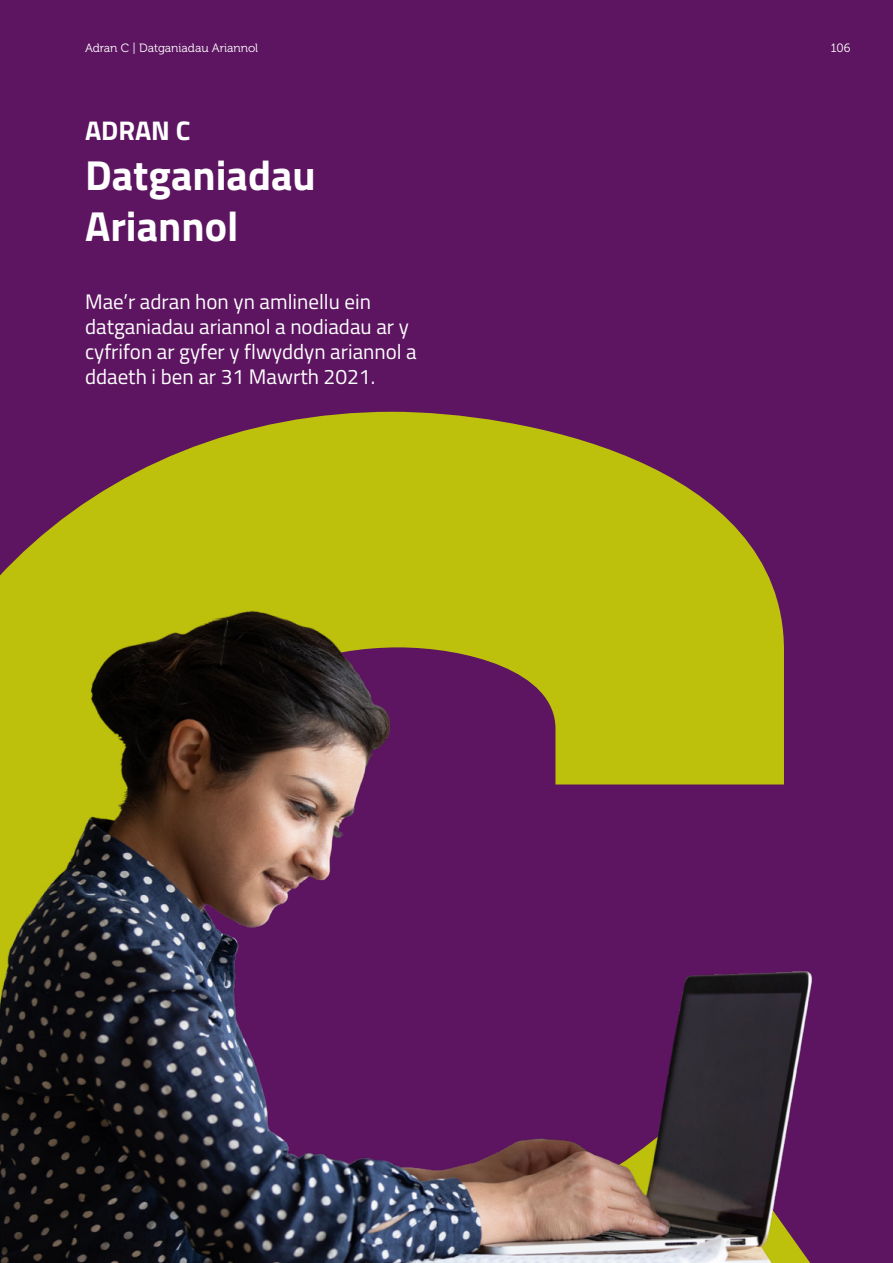
<style>
.page{position:relative;width:893px;height:1263px;background:#5d1561}
.page>*{position:absolute;margin:0;border:0;box-sizing:border-box;transform-origin:0 0}
.t1{font:700 42px/50.4px "Titillium Web";color:#fff}
.t2{font:700 27px "Titillium Web";color:#fff}
.t3{font:21px/25.2px "Titillium Web";color:#fff}
.t4{font:12px "Museo 300";color:#fff}
</style>
<div class="page">
<svg style="left:55px;top:412px;width:678px;height:113px;fill:#bdc10c"></svg>
<img style="left:0;top:525px;width:813px;height:738px">
<p class="t4" style="left:85px;top:41px;width:175px">Adran C | Datganiadau Ariannol</p>
<p class="t4" style="left:831px;top:41px;width:21px">106</p>
<p class="t2" style="left:85px;top:110px;width:107px">ADRAN C</p>
<p class="t1" style="left:85px;top:148px;width:232px">Datganiadau<br>Ariannol</p>
<p class="t3" style="left:85px;top:288px;width:333px">Mae’r adran hon yn amlinellu ein datganiadau ariannol a nodiadau ar y cyfrifon ar gyfer y flwyddyn ariannol a ddaeth i ben ar 31 Mawrth 2021.</p>
</div>
